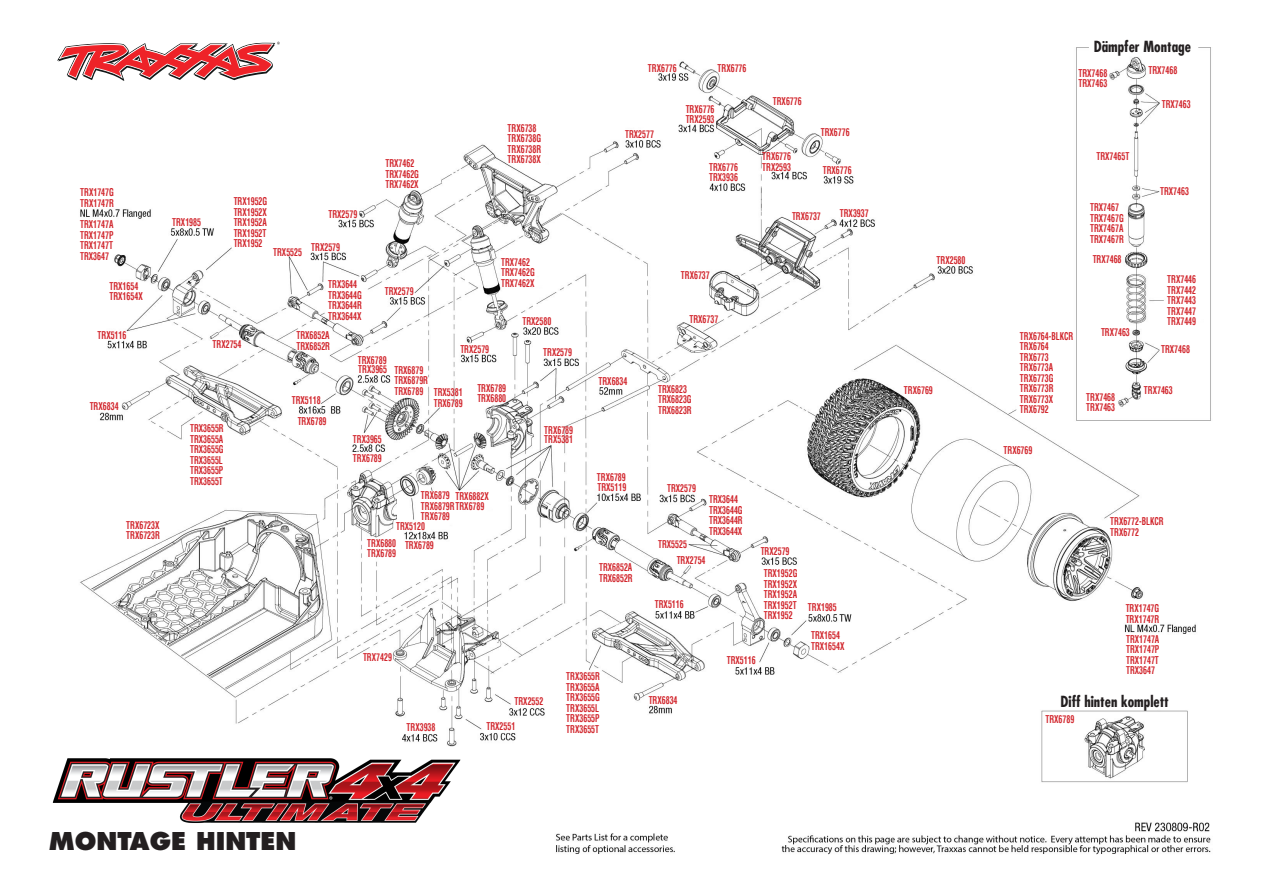
<style>
.page{position:relative;width:1263px;height:893px;background:#fff}
.page>*{position:absolute;margin:0;border:0;box-sizing:border-box;transform-origin:0 0}
.t1{font:800 24px "Futura LT";color:#231f20}
.t2{font:700 condensed 15px "Futura LT";color:#231f20}
.t3{font:700 condensed 10.5px/10.5px "Helvetica LT";color:#d1232a;scale:.75 1}
</style>
<div class="page">
<img style="left:80px;top:47px;width:1131px;height:808px">
<svg style="left:57px;top:41px;width:223px;height:40px"></svg>
<img style="left:52px;top:757px;width:415px;height:67px">
<p class="t2" style="left:1094px;top:37px;width:99px">Dämpfer Montage</p>
<p class="t3" style="left:80px;top:187px;width:46px">TRX1747G<br>TRX1747R</p>
<p class="t3" style="left:80px;top:219px;width:46px;text-align:justify">TRX1747A TRX1747P TRX1747T TRX3647</p>
<p class="t3" style="left:109px;top:281px;width:46px">TRX1654<br>TRX1654X</p>
<p class="t3" style="left:172px;top:217px;width:40px">TRX1985</p>
<p class="t3" style="left:234px;top:196px;width:46px;text-align:justify">TRX1952G TRX1952X TRX1952A TRX1952T TRX1952</p>
<p class="t3" style="left:273px;top:247px;width:40px">TRX5525</p>
<p class="t3" style="left:328px;top:209px;width:40px">TRX2579</p>
<p class="t3" style="left:311px;top:242px;width:40px">TRX2579</p>
<p class="t3" style="left:328px;top:279px;width:46px">TRX3644<br>TRX3644G<br>TRX3644R<br>TRX3644X</p>
<p class="t3" style="left:385px;top:158px;width:46px">TRX7462<br>TRX7462G<br>TRX7462X</p>
<p class="t3" style="left:385px;top:286px;width:40px">TRX2579</p>
<p class="t3" style="left:508px;top:123px;width:46px">TRX6738<br>TRX6738G<br>TRX6738R<br>TRX6738X</p>
<p class="t3" style="left:501px;top:257px;width:46px">TRX7462<br>TRX7462G<br>TRX7462X</p>
<p class="t3" style="left:648px;top:63px;width:40px">TRX6776</p>
<p class="t3" style="left:718px;top:63px;width:40px">TRX6776</p>
<p class="t3" style="left:625px;top:129px;width:40px">TRX2577</p>
<p class="t3" style="left:686px;top:103px;width:40px">TRX6776</p>
<p class="t3" style="left:686px;top:114px;width:40px">TRX2593</p>
<p class="t3" style="left:773px;top:96px;width:40px">TRX6776</p>
<p class="t3" style="left:762px;top:151px;width:40px">TRX6776</p>
<p class="t3" style="left:709px;top:161px;width:40px">TRX6776</p>
<p class="t3" style="left:762px;top:162px;width:40px">TRX2593</p>
<p class="t3" style="left:709px;top:172px;width:40px">TRX3936</p>
<p class="t3" style="left:821px;top:127px;width:40px">TRX6776</p>
<p class="t3" style="left:823px;top:165px;width:40px">TRX6776</p>
<p class="t3" style="left:681px;top:270px;width:40px">TRX6737</p>
<p class="t3" style="left:792px;top:211px;width:40px">TRX6737</p>
<p class="t3" style="left:840px;top:208px;width:40px">TRX3937</p>
<p class="t3" style="left:522px;top:316px;width:40px">TRX2580</p>
<p class="t3" style="left:689px;top:313px;width:40px">TRX6737</p>
<p class="t3" style="left:936px;top:254px;width:40px">TRX2580</p>
<p class="t3" style="left:1078px;top:67px;width:40px">TRX7468<br>TRX7463</p>
<p class="t3" style="left:1096px;top:151px;width:45px">TRX7465T</p>
<p class="t3" style="left:1090px;top:202px;width:46px">TRX7467<br>TRX7467G<br>TRX7467A<br>TRX7467R</p>
<p class="t3" style="left:1093px;top:254px;width:40px">TRX7468</p>
<p class="t3" style="left:1148px;top:65px;width:40px">TRX7468</p>
<p class="t3" style="left:1162px;top:99px;width:40px">TRX7463</p>
<p class="t3" style="left:1160px;top:186px;width:40px">TRX7463</p>
<p class="t3" style="left:1167px;top:274px;width:40px;text-align:justify">TRX7446<br>TRX7442<br>TRX7443<br>TRX7447<br>TRX7449</p>
<p class="t3" style="left:98px;top:330px;width:40px">TRX5116</p>
<p class="t3" style="left:90px;top:401px;width:40px">TRX6834</p>
<p class="t3" style="left:213px;top:338px;width:40px">TRX2754</p>
<p class="t3" style="left:296px;top:330px;width:46px">TRX6852A<br>TRX6852R</p>
<p class="t3" style="left:292px;top:395px;width:40px">TRX5118</p>
<p class="t3" style="left:460px;top:344px;width:40px">TRX2579</p>
<p class="t3" style="left:543px;top:346px;width:40px">TRX2579</p>
<p class="t3" style="left:358px;top:355px;width:40px">TRX6789</p>
<p class="t3" style="left:358px;top:364px;width:40px">TRX3965</p>
<p class="t3" style="left:394px;top:364px;width:46px">TRX6879<br>TRX6879R<br>TRX6789</p>
<p class="t3" style="left:477px;top:383px;width:40px">TRX6789</p>
<p class="t3" style="left:434px;top:387px;width:40px">TRX5381</p>
<p class="t3" style="left:477px;top:393px;width:40px">TRX6880</p>
<p class="t3" style="left:434px;top:397px;width:40px">TRX6789</p>
<p class="t3" style="left:598px;top:376px;width:40px">TRX6834</p>
<p class="t3" style="left:658px;top:384px;width:46px">TRX6823<br>TRX6823G<br>TRX6823R</p>
<p class="t3" style="left:904px;top:385px;width:40px">TRX6769</p>
<p class="t3" style="left:1020px;top:331px;width:73px">TRX6764-BLKCR</p>
<p class="t3" style="left:1020px;top:341px;width:46px">TRX6764<br>TRX6773<br>TRX6773A<br>TRX6773G<br>TRX6773R</p>
<p class="t3" style="left:1020px;top:394px;width:46px">TRX6773X<br>TRX6792</p>
<p class="t3" style="left:1101px;top:327px;width:40px">TRX7463</p>
<p class="t3" style="left:1086px;top:391px;width:40px">TRX7468<br>TRX7463</p>
<p class="t3" style="left:1161px;top:344px;width:40px">TRX7468</p>
<p class="t3" style="left:1144px;top:384px;width:40px">TRX7463</p>
<p class="t3" style="left:126px;top:520px;width:46px">TRX6723X</p>
<p class="t3" style="left:126px;top:530px;width:46px">TRX6723R</p>
<p class="t3" style="left:190px;top:423px;width:46px;text-align:justify">TRX3655R TRX3655A TRX3655G TRX3655L TRX3655P TRX3655T</p>
<p class="t3" style="left:298px;top:415px;width:40px">TRX6789</p>
<p class="t3" style="left:353px;top:433px;width:40px">TRX3965</p>
<p class="t3" style="left:353px;top:453px;width:40px">TRX6789</p>
<p class="t3" style="left:544px;top:424px;width:40px">TRX6789</p>
<p class="t3" style="left:544px;top:434px;width:40px">TRX5381</p>
<p class="t3" style="left:597px;top:472px;width:40px">TRX6789</p>
<p class="t3" style="left:597px;top:482px;width:40px">TRX5119</p>
<p class="t3" style="left:667px;top:483px;width:40px">TRX2579</p>
<p class="t3" style="left:421px;top:485px;width:40px;line-height:21px">TRX6879<br>TRX6789</p>
<p class="t3" style="left:709px;top:494px;width:46px">TRX3644<br>TRX3644G<br>TRX3644R<br>TRX3644X</p>
<p class="t3" style="left:455px;top:490px;width:46px">TRX6882X</p>
<p class="t3" style="left:421px;top:500px;width:86px">TRX6879RTRX6789</p>
<p class="t3" style="left:396px;top:521px;width:40px">TRX5120</p>
<p class="t3" style="left:367px;top:538px;width:40px">TRX6880</p>
<p class="t3" style="left:367px;top:548px;width:40px">TRX6789</p>
<p class="t3" style="left:405px;top:540px;width:40px">TRX6789</p>
<p class="t3" style="left:599px;top:562px;width:46px">TRX6852A<br>TRX6852R</p>
<p class="t3" style="left:658px;top:539px;width:40px">TRX5525</p>
<p class="t3" style="left:677px;top:555px;width:40px">TRX2754</p>
<p class="t3" style="left:655px;top:599px;width:40px">TRX5116</p>
<p class="t3" style="left:761px;top:546px;width:40px">TRX2579</p>
<p class="t3" style="left:764px;top:568px;width:46px;text-align:justify">TRX1952G TRX1952X TRX1952A TRX1952T TRX1952</p>
<p class="t3" style="left:363px;top:651px;width:40px">TRX7429</p>
<p class="t3" style="left:514px;top:696px;width:40px">TRX2552</p>
<p class="t3" style="left:407px;top:722px;width:40px">TRX3938</p>
<p class="t3" style="left:486px;top:721px;width:40px">TRX2551</p>
<p class="t3" style="left:566px;top:671px;width:46px;text-align:justify">TRX3655R TRX3655A TRX3655G TRX3655L TRX3655P TRX3655T</p>
<p class="t3" style="left:649px;top:695px;width:40px">TRX6834</p>
<p class="t3" style="left:727px;top:655px;width:40px">TRX5116</p>
<p class="t3" style="left:808px;top:602px;width:40px">TRX1985</p>
<p class="t3" style="left:811px;top:630px;width:46px">TRX1654<br>TRX1654X</p>
<p class="t3" style="left:1003px;top:445px;width:40px">TRX6769</p>
<p class="t3" style="left:1110px;top:516px;width:73px">TRX6772-BLKCR</p>
<p class="t3" style="left:1110px;top:526px;width:40px">TRX6772</p>
<p class="t3" style="left:1126px;top:603px;width:46px">TRX1747G<br>TRX1747R</p>
<p class="t3" style="left:1126px;top:634px;width:46px;text-align:justify">TRX1747A TRX1747P TRX1747T TRX3647</p>
<p class="t2" style="left:1061px;top:692px;width:110px">Diff hinten komplett</p>
<p class="t3" style="left:1045px;top:714px;width:40px">TRX6789</p>
<p class="t1" style="left:49px;top:826px;width:249px">MONTAGE HINTEN</p>
</div>
